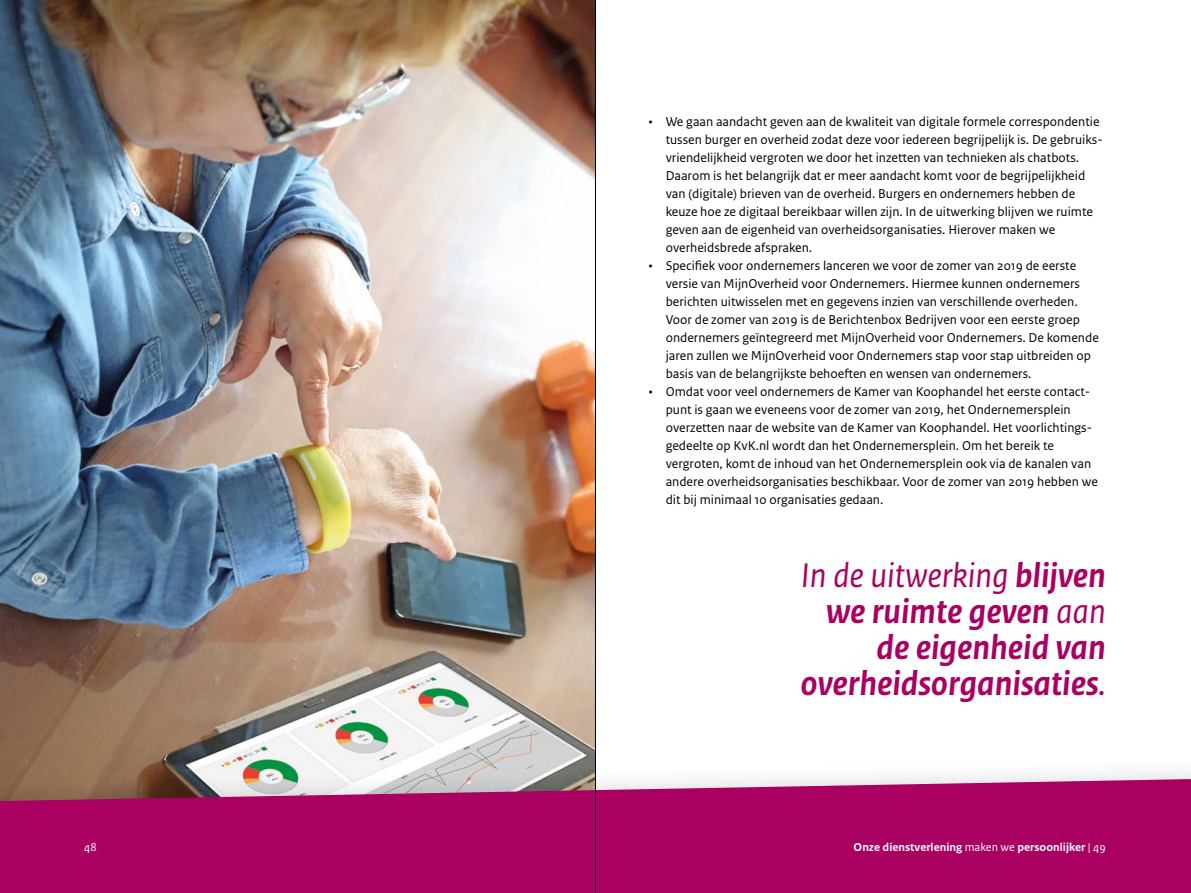
<style>
.page{position:relative;width:1191px;height:893px;background:#fff}
.page>*{position:absolute;margin:0;border:0;box-sizing:border-box;transform-origin:0 0}
.t1{font:italic 700 36px/36px "Rijksoverheid Sans Text";color:#a90061;text-align:right}
.t2{font:13.5px/18px "Rijksoverheid Sans Text";color:#000}
.t3{font:700 12px "Rijksoverheid Sans Text";color:#fff}
.t4{font:12px "Rijksoverheid Sans Text";color:#fff}
.s1{font-weight:400}
</style>
<div class="page">
<img style="left:0;top:0;width:595px;height:755px">
<div style="left:0;top:755px;width:1191px;height:138px;background:#000;opacity:.17"></div>
<svg style="left:0;top:779px;width:1191px;height:114px;background:#aa1067"></svg>
<hr style="left:595px;top:0;width:1px;height:893px;background:#000">
<p class="t2" style="left:665px;top:113px;width:438px;text-indent:-17px">• We gaan aandacht geven aan de kwaliteit van digitale formele correspondentie tussen burger en overheid zodat deze voor iedereen begrijpelijk is. De gebruiks&shy;vriendelijkheid vergroten we door het inzetten van technieken als chatbots.<br>Daarom is het belangrijk dat er meer aandacht komt voor de begrijpelijkheid van (digitale) brieven van de overheid. Burgers en ondernemers hebben de keuze hoe ze digitaal bereikbaar willen zijn. In de uitwerking blijven we ruimte geven aan de eigenheid van overheidsorganisaties. Hierover maken we overheidsbrede afspraken.</p>
<p class="t2" style="left:665px;top:257px;width:435px;text-indent:-17px">• Specifiek voor ondernemers lanceren we voor de zomer van 2019 de eerste versie van MijnOverheid voor Ondernemers. Hiermee kunnen ondernemers berichten uitwisselen met en gegevens inzien van verschillende overheden.<br>Voor de zomer van 2019 is de Berichtenbox Bedrijven voor een eerste groep ondernemers geïntegreerd met MijnOverheid voor Ondernemers. De komende jaren zullen we MijnOverheid voor Ondernemers stap voor stap uitbreiden op basis van de belangrijkste behoeften en wensen van ondernemers.</p>
<p class="t2" style="left:665px;top:383px;width:434px;text-indent:-17px">• Omdat voor veel ondernemers de Kamer van Koophandel het eerste contact&shy;punt is gaan we eveneens voor de zomer van 2019, het Ondernemersplein overzetten naar de website van de Kamer van Koophandel. Het voorlichtings&shy;gedeelte op KvK.nl wordt dan het Ondernemersplein. Om het bereik te vergroten, komt de inhoud van het Ondernemersplein ook via de kanalen van andere overheidsorganisaties beschikbaar. Voor de zomer van 2019 hebben we dit bij minimaal 10 organisaties gedaan.</p>
<p class="t1" style="left:800px;top:558px;width:307px"><span class="s1">In de uitwerking</span> blijven we ruimte geven <span class="s1">aan </span>de eigenheid van overheidsorganisaties<span class="s1">.</span></p>
<p class="t4" style="left:84px;top:840px;width:14px">48</p>
<p class="t3" style="left:853px;top:840px;width:254px">Onze dienstverlening <span class="s1">maken we</span> persoonlijker <span class="s1">| 49</span></p>
</div>
